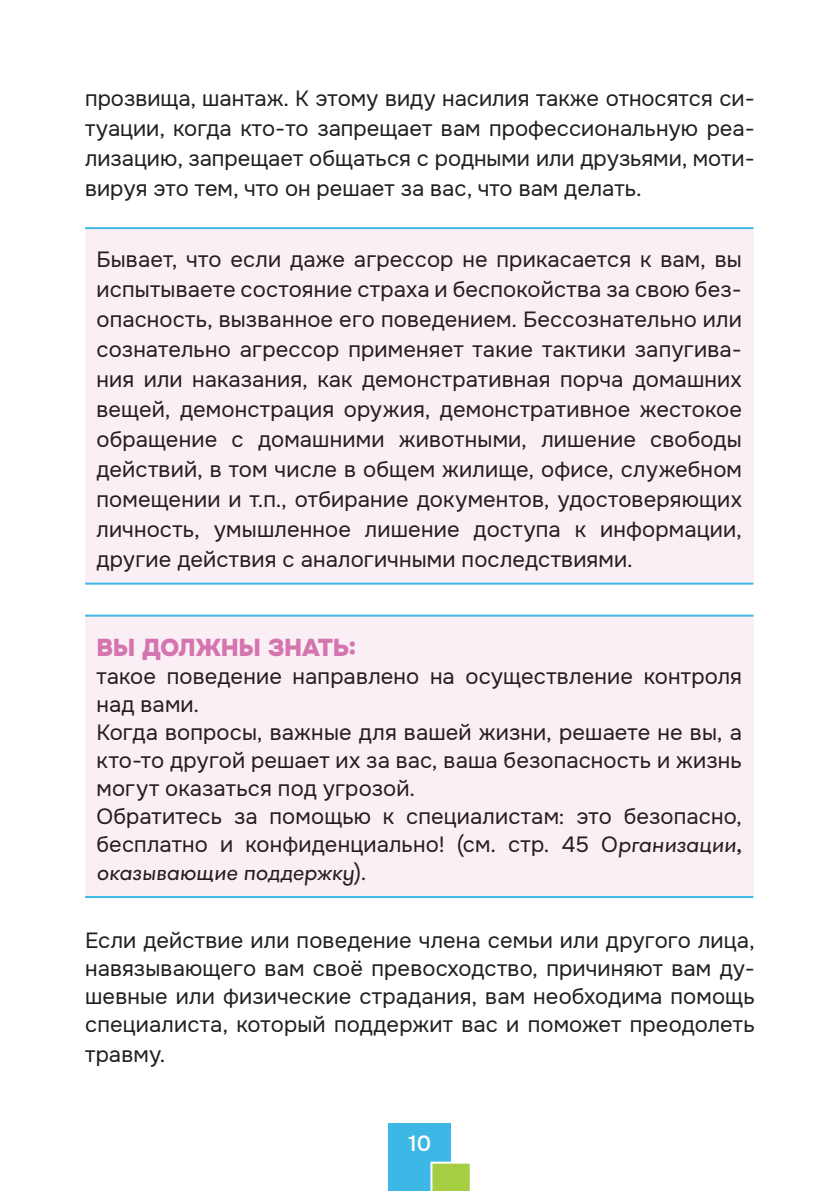
<style>
.page{position:relative;width:840px;height:1191px;background:#fff}
.page>*{position:absolute;margin:0;border:0;box-sizing:border-box;transform-origin:0 0}
.t1{font:900 24px "Onest";letter-spacing:-.005em;color:#d575af}
.t2{font:22px/30px "Onest";letter-spacing:.005em;color:#231f20;text-align:justify}
.t3{font:italic 22px "GT Walsheim Pro";letter-spacing:-.005em;color:#231f20}
.t4{font:500 22px "Onest";color:#fff}
.s1{font-family:"GT Walsheim Pro";font-style:italic}
.s2{font-family:"Onest";font-style:normal}
</style>
<div class="page">
<div style="left:388px;top:1123px;width:63px;height:68px;background:#3db7e6"></div>
<svg style="left:430px;top:1161px;width:40px;height:30px"></svg>
<div style="left:85px;top:228px;width:668px;height:355px;background:#faeff5"></div>
<hr style="left:85px;top:227px;width:668px;height:2px;background:#3db7e6">
<hr style="left:85px;top:582px;width:668px;height:2px;background:#3db7e6">
<div style="left:85px;top:615px;width:668px;height:282px;background:#faeff5"></div>
<hr style="left:85px;top:614px;width:668px;height:2px;background:#3db7e6">
<hr style="left:85px;top:896px;width:668px;height:2px;background:#3db7e6">
<p class="t2" style="left:85px;top:84px;width:670px">прозвища, шантаж. К этому виду насилия также относятся си&shy;туации, когда кто-то запрещает вам профессиональную реа&shy;лизацию, запрещает общаться с родными или друзьями, моти&shy;вируя это тем, что он решает за вас, что вам делать.</p>
<p class="t2" style="left:96px;top:244px;width:646px">Бывает, что если даже агрессор не прикасается к вам, вы испытываете состояние страха и беспокойства за свою без&shy;опасность, вызванное его поведением. Бессознательно или сознательно агрессор применяет такие тактики запугива&shy;ния или наказания, как демонстративная порча домашних вещей, демонстрация оружия, демонстративное жестокое обращение с домашними животными, лишение свободы действий, в том числе в общем жилище, офисе, служебном помещении и т.п., отбирание документов, удостоверяющих личность, умышленное лишение доступа к информации, другие действия с аналогичными последствиями.</p>
<p class="t1" style="left:96px;top:633px;width:261px">ВЫ ДОЛЖНЫ ЗНАТЬ:</p>
<p class="t2" style="left:96px;top:663px;width:646px;line-height:28px;text-align:left">такое поведение направлено на осуществление контроля над вами.<br>Когда вопросы, важные для вашей жизни, решаете не вы, а кто-то другой решает их за вас, ваша безопасность и жизнь могут оказаться под угрозой.<br>Обратитесь за помощью к специалистам: это безопасно, бесплатно и конфиденциально! (см. стр. 45 О<span class="s1">рганизации,</span></p>
<p class="t3" style="left:96px;top:858px;width:271px">оказывающие поддержку<span class="s2">).</span></p>
<p class="t2" style="left:85px;top:927px;width:670px;line-height:28px">Если действие или поведение члена семьи или другого лица, навязывающего вам своё превосходство, причиняют вам ду&shy;шевные или физические страдания, вам необходима помощь специалиста, который поддержит вас и поможет преодолеть</p>
<p class="t2" style="left:85px;top:1040px;width:82px">травму.</p>
<p class="t4" style="left:408px;top:1129px;width:24px">10</p>
</div>
